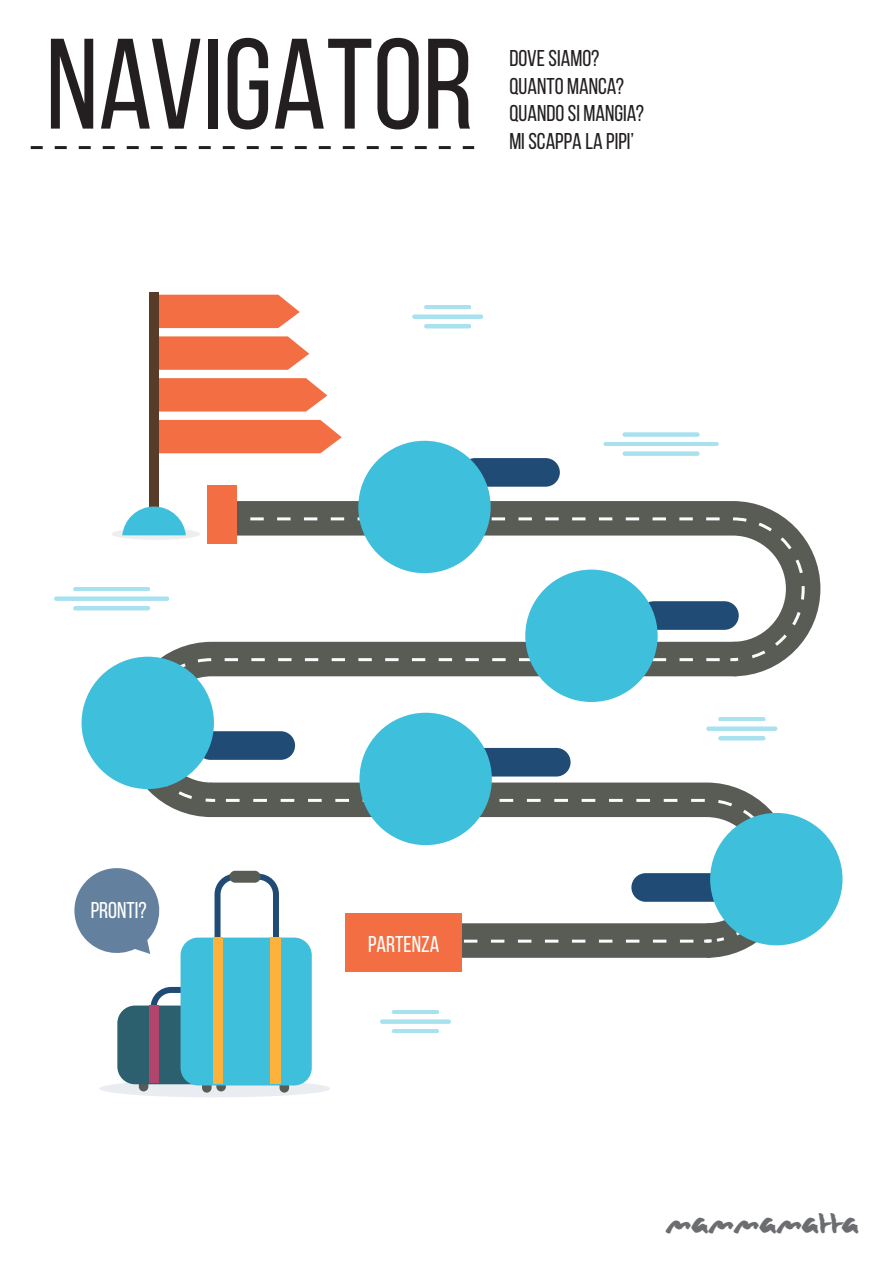
<style>
.page{position:relative;width:893px;height:1263px;background:#fff}
.page>*{position:absolute;margin:0;border:0;box-sizing:border-box;transform-origin:0 0}
.t1{font:128.4px "Bebas Neue";color:#231f20}
.t2{font:39.9px "Zing Easy";color:#6c6d70}
.t3{font:22.8px/27.5px "Bebas Neue";color:#231f20}
.t4{font:22.8px "Bebas Neue";color:#fff}
</style>
<div class="page">
<hr style="left:75px;top:587px;width:73px;height:4px;background:#a8e2ee">
<hr style="left:75px;top:606px;width:73px;height:4px;background:#a8e2ee">
<hr style="left:56px;top:597px;width:111px;height:3px;background:#3ebfdb">
<hr style="left:625px;top:433px;width:72px;height:3px;background:#3ebfdb">
<hr style="left:625px;top:452px;width:72px;height:3px;background:#3ebfdb">
<hr style="left:606px;top:442px;width:110px;height:4px;background:#a8e2ee">
<hr style="left:426px;top:305px;width:43px;height:4px;background:#a8e2ee">
<hr style="left:426px;top:324px;width:43px;height:4px;background:#a8e2ee">
<hr style="left:414px;top:315px;width:67px;height:3px;background:#3ebfdb">
<hr style="left:394px;top:1010px;width:43px;height:4px;background:#a8e2ee">
<hr style="left:394px;top:1029px;width:43px;height:4px;background:#a8e2ee">
<hr style="left:382px;top:1020px;width:67px;height:3px;background:#3ebfdb">
<hr style="left:708px;top:727px;width:67px;height:3px;background:#3ebfdb">
<svg style="left:107px;top:650px;width:664px;height:160px"></svg>
<svg style="left:173px;top:485px;width:648px;height:208px"></svg>
<svg style="left:176px;top:765px;width:635px;height:210px"></svg>
<svg style="left:138px;top:657px;width:585px;height:146px"></svg>
<svg style="left:220px;top:516px;width:586px;height:146px"></svg>
<svg style="left:730px;top:656px;width:11px;height:6px"></svg>
<svg style="left:202px;top:797px;width:13px;height:6px"></svg>
<svg style="left:223px;top:797px;width:557px;height:146px"></svg>
<svg style="left:703px;top:937px;width:12px;height:7px"></svg>
<div style="left:345px;top:914px;width:117px;height:58px;background:#f36f43"></div>
<div style="left:207px;top:485px;width:30px;height:59px;background:#f36f43"></div>
<svg style="left:111px;top:528px;width:89px;height:12px"></svg>
<svg style="left:159px;top:295px;width:141px;height:33px;background:#f37a51"></svg>
<svg style="left:159px;top:336px;width:150px;height:34px;background:#f37b53"></svg>
<svg style="left:159px;top:378px;width:168px;height:34px;background:#f37a51"></svg>
<div style="left:159px;top:420px;width:183px;height:33px;background:#f36f43"></div>
<div style="left:150px;top:292px;width:9px;height:223px;background:#583c29"></div>
<svg style="left:122px;top:506px;width:64px;height:29px"></svg>
<div style="left:631px;top:873px;width:99px;height:29px;background:#204b75;border-radius:14px"></div>
<div style="left:472px;top:748px;width:99px;height:28px;background:#204b75;border-radius:14px"></div>
<div style="left:359px;top:713px;width:133px;height:132px;background:#3ebfdb;border-radius:50%"></div>
<div style="left:710px;top:813px;width:132px;height:132px;background:#3ebfdb;border-radius:50%"></div>
<div style="left:196px;top:731px;width:99px;height:29px;background:#204b75;border-radius:14px"></div>
<div style="left:640px;top:601px;width:99px;height:29px;background:#204b75;border-radius:14px"></div>
<div style="left:461px;top:458px;width:99px;height:29px;background:#204b75;border-radius:14px"></div>
<div style="left:82px;top:657px;width:132px;height:132px;background:#3ebfdb;border-radius:50%"></div>
<div style="left:525px;top:570px;width:133px;height:132px;background:#3ebfdb;border-radius:50%"></div>
<div style="left:358px;top:441px;width:133px;height:132px;background:#3ebfdb;border-radius:50%"></div>
<svg style="left:99px;top:1080px;width:231px;height:17px;background:#e3eaee"></svg>
<svg style="left:150px;top:984px;width:31px;height:21px"></svg>
<svg style="left:139px;top:1076px;width:9px;height:15px"></svg>
<svg style="left:216px;top:1076px;width:10px;height:15px"></svg>
<div style="left:117px;top:1005px;width:132px;height:79px;background:#2d606f;border-radius:18px"></div>
<div style="left:150px;top:1005px;width:9px;height:78px;background:#b1456c"></div>
<div style="left:215px;top:874px;width:64px;height:156px;border:6px solid #204b75;border-radius:18px"></div>
<svg style="left:202px;top:1077px;width:10px;height:15px"></svg>
<svg style="left:280px;top:1077px;width:9px;height:15px"></svg>
<div style="left:181px;top:937px;width:131px;height:148px;background:#3ebfdb;border-radius:18px"></div>
<div style="left:213px;top:937px;width:9px;height:147px;background:#fcb23b"></div>
<div style="left:270px;top:937px;width:11px;height:147px;background:#fcb23b"></div>
<div style="left:229px;top:871px;width:31px;height:12px;background:#595b55;border-radius:6px"></div>
<svg style="left:74px;top:868px;width:85px;height:86px"></svg>
<svg style="left:31px;top:146px;width:443px;height:3px"></svg>
<h1 class="t1" style="left:46px;top:15px;width:429px">NAVIGATOR</h1>
<p class="t3" style="left:509px;top:44px;width:136px">DOVE SIAMO?<br>QUANTO MANCA?<br>QUANDO SI MANGIA?<br>MI SCAPPA LA PIPI’</p>
<p class="t4" style="left:91px;top:897px;width:57px">PRONTI?</p>
<p class="t4" style="left:368px;top:932px;width:73px">PARTENZA</p>
<h2 class="t2" style="left:666px;top:1208px;width:194px">mammamatta</h2>
</div>
